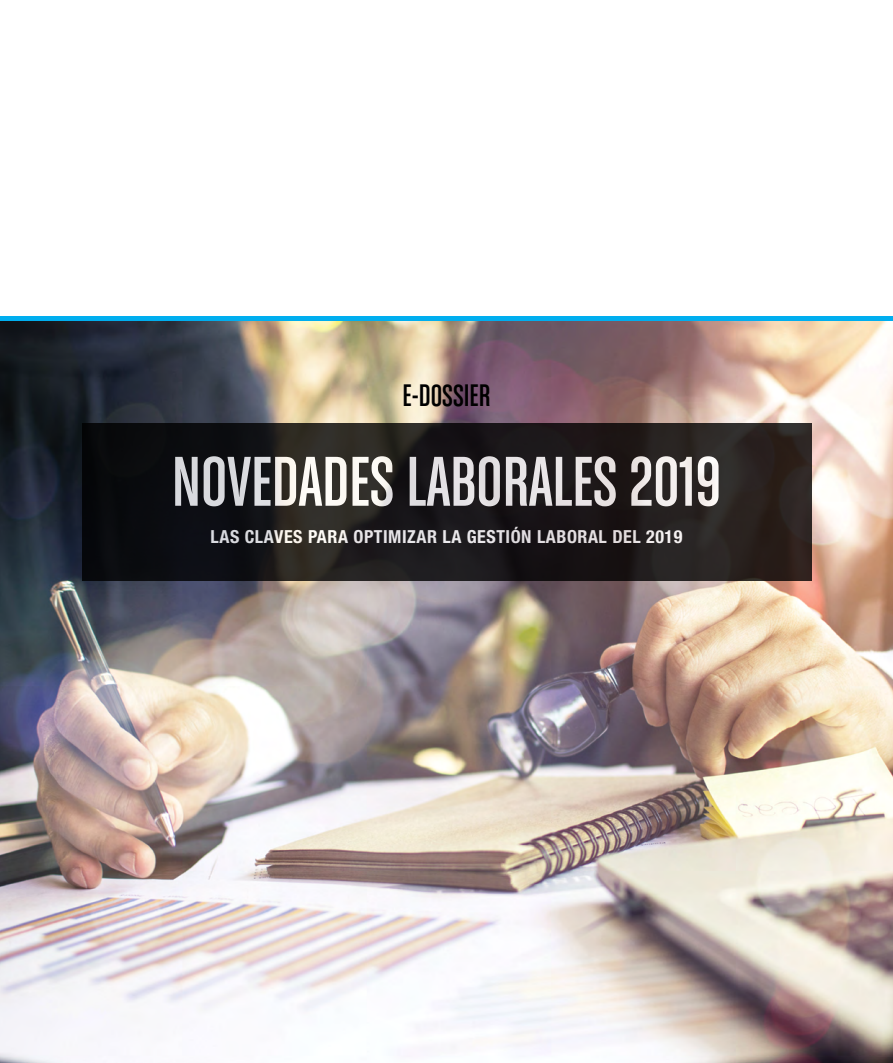
<style>
.page{position:relative;width:893px;height:1063px;background:#fff}
.page>*{position:absolute;margin:0;border:0;box-sizing:border-box;transform-origin:0 0}
.t1{font:75px "Chalet Comprime Cologne Sixty";color:#fff}
.t2{font:33px "Chalet Comprime Cologne Sixty";color:#000}
.t3{font:700 condensed 18px "Helvetica Neue LT Std";letter-spacing:.03em;color:#fff}
</style>
<div class="page">
<img style="left:0;top:321px;width:893px;height:742px">
<svg style="left:82px;top:423px;width:729px;height:158px;background:#1c191a"></svg>
<div style="left:0;top:316px;width:893px;height:5px;background:#00aeef"></div>
<h2 class="t2" style="left:403px;top:377px;width:89px">E-DOSSIER</h2>
<h1 class="t1" style="left:172px;top:440px;width:551px">NOVEDADES LABORALES 2019</h1>
<p class="t3" style="left:211px;top:526px;width:473px">LAS CLAVES PARA OPTIMIZAR LA GESTIÓN LABORAL DEL 2019</p>
</div>
